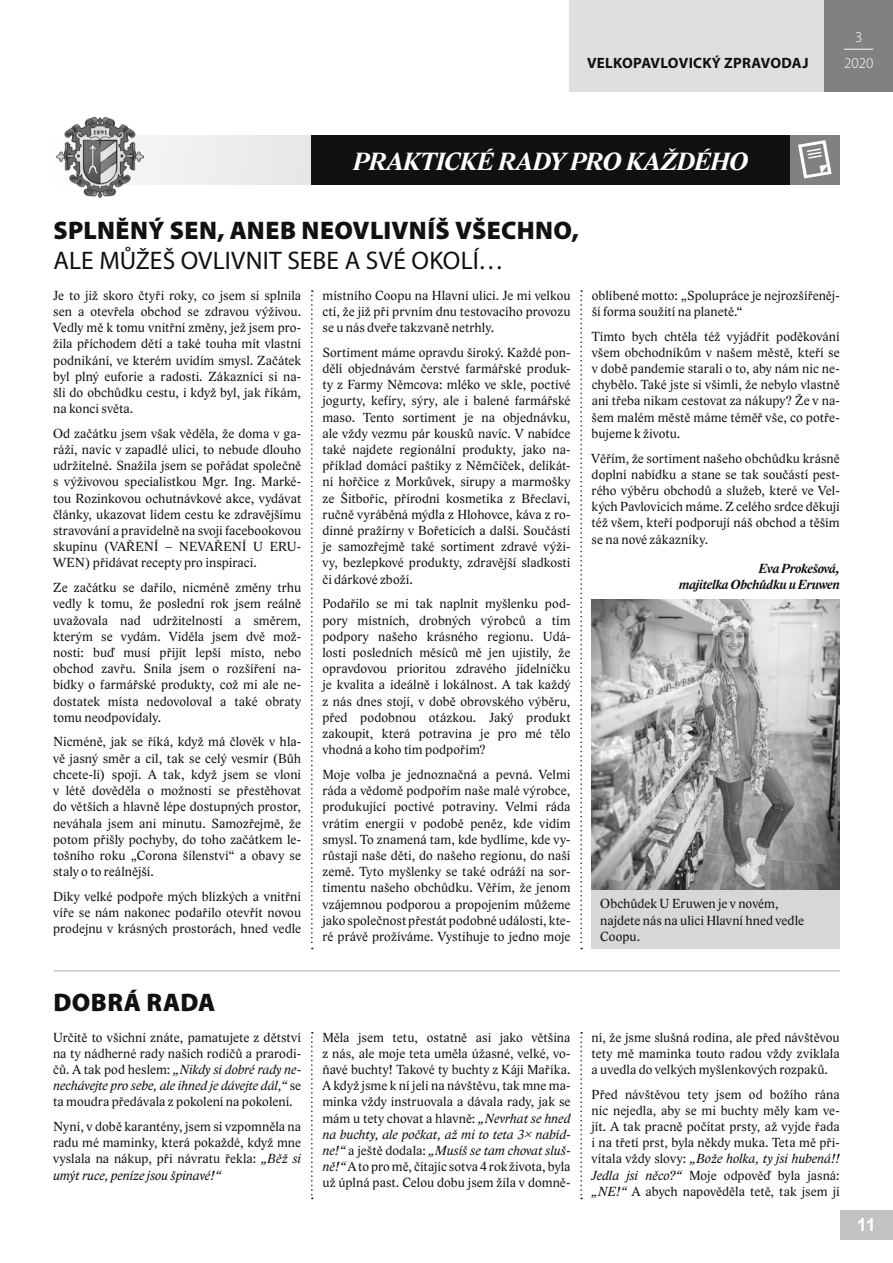
<style>
.page{position:relative;width:893px;height:1263px;background:#fff}
.page>*{position:absolute;margin:0;border:0;box-sizing:border-box;transform-origin:0 0}
.t1{font:900 25.5px "Myriad Pro";letter-spacing:.01em;color:#11110f}
.t2{font:25.5px "Myriad Pro";letter-spacing:.005em;color:#11110f}
.t3{font:italic 700 25.5px "Lido ST";letter-spacing:-.015em;color:#fff}
.t4{font:700 18px "Arial";color:#fff}
.t5{font:700 15px "Myriad Pro";letter-spacing:.02em;color:#11110f}
.t6{font:300 15px/25.8px "Myriad Pro";color:#fff;text-align:center}
.t7{font:13.5px/16.2px "Lido ST";letter-spacing:.005em;color:#11110f;text-align:justify}
.t8{font:italic 700 13.5px/16.2px "Lido ST";letter-spacing:-.015em;color:#11110f;text-align:right}
.s1{font-style:italic}
</style>
<div class="page">
<div style="left:569px;top:0;width:324px;height:91px;background:#dedfdf"></div>
<div style="left:840px;top:1210px;width:53px;height:29px;background:#c1c3c3"></div>
<div style="left:824px;top:0;width:69px;height:91px;background:#808281"></div>
<svg style="left:844px;top:49px;width:29px;height:1px"></svg>
<img style="left:592px;top:600px;width:248px;height:290px">
<div style="left:592px;top:890px;width:248px;height:59px;background:#d6d7d7"></div>
<div style="left:53px;top:135px;width:763px;height:49px;background:#ededed"></div>
<div style="left:311px;top:135px;width:513px;height:49px;background:#11110f"></div>
<div style="left:790px;top:135px;width:50px;height:49px;background:#808281"></div>
<svg style="left:798px;top:140px;width:34px;height:39px"></svg>
<img style="left:57px;top:118px;width:87px;height:79px">
<svg style="left:311px;top:290px;width:2px;height:659px"></svg>
<svg style="left:311px;top:1032px;width:2px;height:167px"></svg>
<svg style="left:580px;top:290px;width:2px;height:659px"></svg>
<svg style="left:580px;top:1032px;width:2px;height:167px"></svg>
<hr style="left:54px;top:970px;width:786px;height:1px;background:#adafaf">
<p class="t5" style="left:587px;top:53px;width:223px">VELKOPAVLOVICKÝ ZPRAVODAJ</p>
<h1 class="t3" style="left:477px;top:146px;width:40px">É RADY</h1>
<h1 class="t3" style="left:570px;top:146px;width:180px">PRO KA ŽDÉHO</h1>
<h1 class="t3" style="left:353px;top:146px;width:33px">PRAKTICK</h1>
<h1 class="t1" style="left:53px;top:216px;width:527px">SPLNĚNÝ SEN, ANEB NEOVLIVNÍŠ VŠECHNO,</h1>
<h1 class="t2" style="left:53px;top:245px;width:452px">ALE MŮŽEŠ OVLIVNIT SEBE A SVÉ OKOLÍ…</h1>
<p class="t6" style="left:844px;top:24px;width:31px">3<br>2020</p>
<p class="t7" style="left:53px;top:287px;width:250px">Je to již skoro čtyři roky, co jsem si splnila sen a otevřela obchod se zdravou výživou.<br>Vedly mě k tomu vnitřní změny, jež jsem pro&shy;žila příchodem dětí a také touha mít vlastní podnikání, ve kterém uvidím smysl. Začátek byl plný euforie a radosti. Zákazníci si na&shy;šli do obchůdku cestu, i když byl, jak říkám, na konci světa.</p>
<p class="t7" style="left:53px;top:425px;width:250px">Od začátku jsem však věděla, že doma v ga&shy;ráži, navíc v zapadlé ulici, to nebude dlouho udržitelné. Snažila jsem se pořádat společně s výživovou specialistkou Mgr. Ing. Marké&shy;tou Rozinkovou ochutnávkové akce, vydávat články, ukazovat lidem cestu ke zdravějšímu stravování a pravidelně na svoji facebookovou skupinu (VAŘENÍ – NEVAŘENÍ U ERU-WEN) přidávat recepty pro inspiraci.</p>
<p class="t7" style="left:53px;top:580px;width:250px">Ze začátku se dařilo, nicméně změny trhu vedly k tomu, že poslední rok jsem reálně uvažovala nad udržitelností a směrem, kterým se vydám. Viděla jsem dvě mož&shy;nosti: buď musí přijít lepší místo, nebo obchod zavřu. Snila jsem o rozšíření na&shy;bídky o farmářské produkty, což mi ale ne&shy;dostatek místa nedovoloval a také obraty tomu neodpovídaly.</p>
<p class="t7" style="left:53px;top:734px;width:250px">Nicméně, jak se říká, když má člověk v hla&shy;vě jasný směr a cíl, tak se celý vesmír (Bůh chcete-li) spojí. A tak, když jsem se vloni v létě dověděla o možnosti se přestěhovat do větších a hlavně lépe dostupných prostor, neváhala jsem ani minutu. Samozřejmě, že potom přišly pochyby, do toho začátkem le&shy;tošního roku „Corona šílenství“ a obavy se staly o to reálnější.</p>
<p class="t7" style="left:53px;top:888px;width:250px">Díky velké podpoře mých blízkých a vnitřní víře se nám nakonec podařilo otevřít novou prodejnu v krásných prostorách, hned vedle</p>
<h1 class="t1" style="left:53px;top:988px;width:18px">DOBR</h1>
<h1 class="t1" style="left:124px;top:988px;width:93px">Á RADA</h1>
<p class="t7" style="left:53px;top:1029px;width:250px">Určitě to všichni znáte, pamatujete z dětství na ty nádherné rady našich rodičů a prarodi&shy;čů. A tak pod heslem: <span class="s1">„Nikdy si dobré rady ne&shy;nechávejte pro sebe, ale ihned je dávejte dál,“</span> se ta moudra předávala z pokolení na pokolení.</p>
<p class="t7" style="left:53px;top:1118px;width:250px">Nyní, v době karantény, jsem si vzpomněla na radu mé maminky, která pokaždé, když mne vyslala na nákup, při návratu řekla: <span class="s1">„Běž si umýt ruce, peníze jsou špinavé!“</span></p>
<p class="t7" style="left:322px;top:287px;width:250px">místního Coopu na Hlavní ulici. Je mi velkou ctí, že již při prvním dnu testovacího provozu se u nás dveře takzvaně netrhly.</p>
<p class="t7" style="left:322px;top:344px;width:250px">Sortiment máme opravdu široký. Každé pon&shy;dělí objednávám čerstvé farmářské produk&shy;ty z Farmy Němcova: mléko ve skle, poctivé jogurty, kefíry, sýry, ale i balené farmářské maso. Tento sortiment je na objednávku, ale vždy vezmu pár kousků navíc. V nabídce také najdete regionální produkty, jako na&shy;příklad domácí paštiky z Němčiček, delikát&shy;ní hořčice z Morkůvek, sirupy a marmošky ze Šitbořic, přírodní kosmetika z Břeclavi, ručně vyráběná mýdla z Hlohovce, káva z ro&shy;dinné pražírny v Bořeticích a další. Součástí je samozřejmě také sortiment zdravé výži&shy;vy, bezlepkové produkty, zdravější sladkosti či dárkové zboží.</p>
<p class="t7" style="left:322px;top:596px;width:250px">Podařilo se mi tak naplnit myšlenku pod&shy;pory místních, drobných výrobců a tím podpory našeho krásného regionu. Udá&shy;losti posledních měsíců mě jen ujistily, že opravdovou prioritou zdravého jídelníčku je kvalita a ideálně i lokálnost. A tak každý z nás dnes stojí, v době obrovského výběru, před podobnou otázkou. Jaký produkt zakoupit, která potravina je pro mé tělo vhodná a koho tím podpořím?</p>
<p class="t7" style="left:322px;top:766px;width:250px">Moje volba je jednoznačná a pevná. Velmi ráda a vědomě podpořím naše malé výrobce, produkující poctivé potraviny. Velmi ráda vrátím energii v podobě peněz, kde vidím smysl. To znamená tam, kde bydlíme, kde vy&shy;růstají naše děti, do našeho regionu, do naší země. Tyto myšlenky se také odráží na sor&shy;timentu našeho obchůdku. Věřím, že jenom vzájemnou podporou a propojením můžeme jako společnost přestát podobné události, kte&shy;ré právě prožíváme. Vystihuje to jedno moje</p>
<p class="t7" style="left:592px;top:287px;width:250px">oblíbené motto: „Spolupráce je nejrozšířeněj&shy;ší forma soužití na planetě.“</p>
<p class="t7" style="left:592px;top:328px;width:250px">Tímto bych chtěla též vyjádřit poděkování všem obchodníkům v našem městě, kteří se v době pandemie starali o to, aby nám nic ne&shy;chybělo. Také jste si všimli, že nebylo vlastně ani třeba nikam cestovat za nákupy? Že v na&shy;šem malém městě máme téměř vše, co potře&shy;bujeme k životu.</p>
<p class="t7" style="left:592px;top:450px;width:250px">Věřím, že sortiment našeho obchůdku krásně doplní nabídku a stane se tak součástí pest&shy;rého výběru obchodů a služeb, které ve Vel&shy;kých Pavlovicích máme. Z celého srdce děkuji též všem, kteří podporují náš obchod a těším se na nové zákazníky.</p>
<p class="t8" style="left:679px;top:560px;width:162px">Eva Prokešová,<br>majitelka Obchůdku u Eruwen</p>
<p class="t7" style="left:600px;top:896px;width:205px;text-align:left">Obchůdek U Eruwen je v novém, najdete nás na ulici Hlavní hned vedle<br>Coopu.</p>
<p class="t7" style="left:322px;top:1029px;width:250px">Měla jsem tetu, ostatně asi jako většina z nás, ale moje teta uměla úžasné, velké, vo&shy;ňavé buchty! Takové ty buchty z Káji Maříka.<br>A když jsme k ní jeli na návštěvu, tak mne ma&shy;minka vždy instruovala a dávala rady, jak se mám u tety chovat a hlavně: <span class="s1">„Nevrhat se hned na buchty, ale počkat, až mi to teta 3× nabíd&shy;ne!“</span> a ještě dodala: <span class="s1">„Musíš se tam chovat sluš&shy;ně!“</span>Ato promě, čítajíc sotva 4 rok života, byla už úplná past. Celou dobu jsem žila v domně-</p>
<p class="t7" style="left:592px;top:1029px;width:250px">ní, že jsme slušná rodina, ale před návštěvou tety mě maminka touto radou vždy zviklala a uvedla do velkých myšlenkových rozpaků.</p>
<p class="t7" style="left:592px;top:1086px;width:250px">Před návštěvou tety jsem od božího rána nic nejedla, aby se mi buchty měly kam ve&shy;jít. A tak pracně počítat prsty, až vyjde řada i na třetí prst, byla někdy muka. Teta mě při&shy;vítala vždy slovy: <span class="s1">„Bože holka, ty jsi hubená!!<br>Jedla jsi něco?“</span> Moje odpověď byla jasná: <span class="s1">„NE!“</span> A abych napověděla tetě, tak jsem jí</p>
<h2 class="t4" style="left:857px;top:1212px;width:21px">11</h2>
</div>
